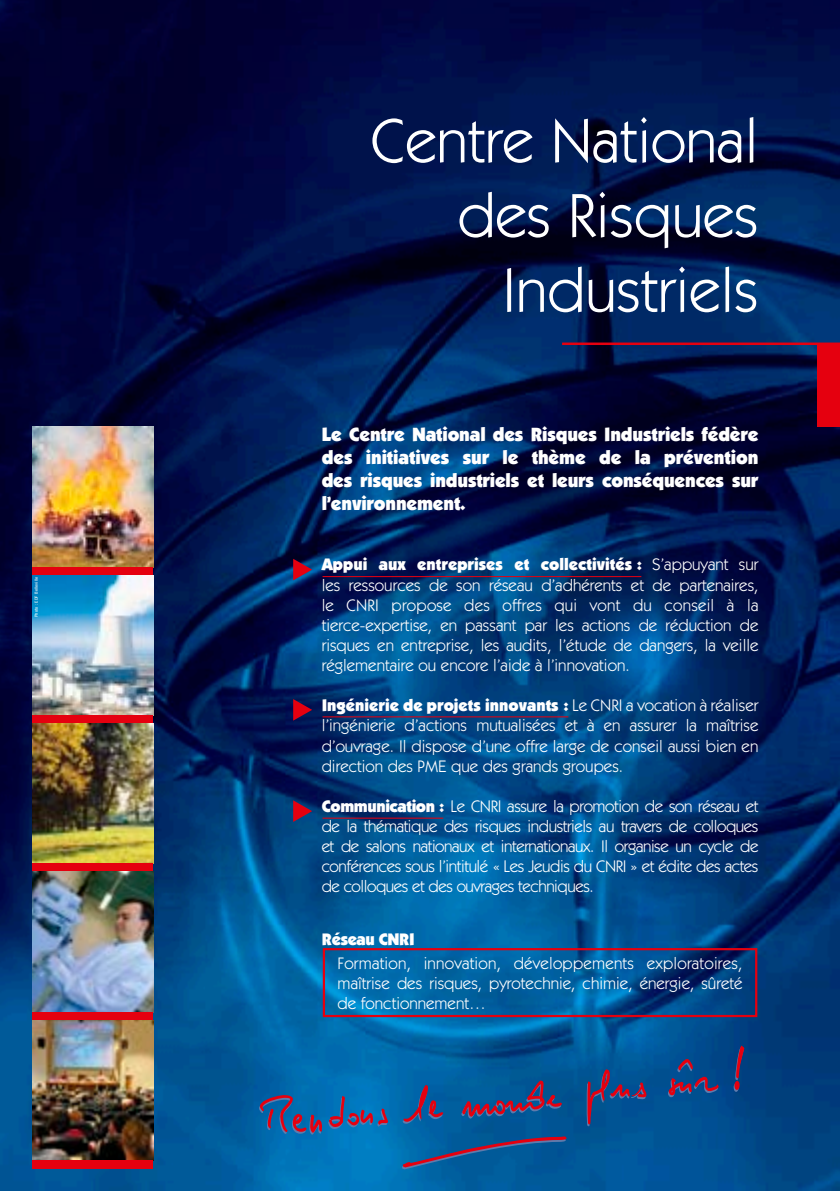
<style>
.page{position:relative;width:840px;height:1191px;background:#fff}
.page>*{position:absolute;margin:0;border:0;box-sizing:border-box;transform-origin:0 0}
.t1{font:62.2px/74.8px "ITC Kabel Std";color:#fff;text-align:right}
.t2{font:900 19.2px/23.2px "ITC Kabel Std";letter-spacing:-.01em;color:#fff;text-align:justify}
.t3{font:16.8px/20.2px "ITC Kabel Std";color:#fff;text-align:justify}
.t4{font:900 16.8px "ITC Kabel Std";letter-spacing:-.025em;color:#fff}
.t5{font:condensed 4.2px "Helvetica Neue LT Std";letter-spacing:.025em;color:#fff;scale:1.13 1}
.s1{font-weight:900}
</style>
<div class="page">
<img style="left:0;top:0;width:839px;height:1191px">
<img style="left:33px;top:427px;width:120px;height:140px">
<div style="left:33px;top:567px;width:120px;height:8px;background:#e5000f"></div>
<img style="left:33px;top:575px;width:120px;height:140px">
<div style="left:33px;top:715px;width:120px;height:8px;background:#e5000f"></div>
<img style="left:33px;top:723px;width:120px;height:140px">
<div style="left:33px;top:863px;width:120px;height:8px;background:#e5000f"></div>
<img style="left:33px;top:871px;width:120px;height:141px">
<div style="left:33px;top:1012px;width:120px;height:8px;background:#e5000f"></div>
<img style="left:33px;top:1020px;width:120px;height:140px">
<div style="left:33px;top:1160px;width:120px;height:8px;background:#e5000f"></div>
<div style="left:816px;top:344px;width:23px;height:82px;background:#e5000f"></div>
<hr style="left:561px;top:342px;width:278px;height:3px;background:#e5000f">
<svg style="left:402px;top:1085px;width:41px;height:38px;background:#2e518a"></svg>
<svg style="left:461px;top:1080px;width:100px;height:38px;background:#2e4b81"></svg>
<svg style="left:667px;top:1057px;width:51px;height:40px;background:#29437c"></svg>
<svg style="left:401px;top:1136px;width:165px;height:33px;background:#1a5590"></svg>
<svg style="left:258px;top:1093px;width:130px;height:41px;background:#2a5f9a"></svg>
<svg style="left:586px;top:1069px;width:61px;height:57px;background:#244881"></svg>
<svg style="left:733px;top:1044px;width:11px;height:47px"></svg>
<svg style="left:293px;top:559px;width:19px;height:21px"></svg>
<hr style="left:322px;top:576px;width:319px;height:1px;background:#e5000f">
<svg style="left:293px;top:699px;width:19px;height:21px"></svg>
<hr style="left:322px;top:716px;width:246px;height:1px;background:#e5000f">
<svg style="left:293px;top:800px;width:19px;height:22px"></svg>
<hr style="left:322px;top:817px;width:121px;height:1px;background:#e5000f">
<div style="left:322px;top:948px;width:435px;height:69px;border:2px solid #e5000f"></div>
<p class="t5" style="left:34px;top:617px;width:37px;rotate:-90deg">Photo : EDF Belleville</p>
<h1 class="t1" style="left:370px;top:104px;width:389px">Centre National des Risques<br>Industriels</h1>
<p class="t2" style="left:321px;top:422px;width:438px">Le Centre National des Risques Industriels fédère des initiatives sur le thème de la prévention des risques industriels et leurs conséquences sur l’environnement.</p>
<p class="t3" style="left:321px;top:554px;width:438px"><span class="s1">Appui aux entreprises et collectivités :</span> S’appuyant sur les ressources de son réseau d’adhérents et de partenaires, le CNRI propose des offres qui vont du conseil à la tierce-expertise, en passant par les actions de réduction de risques en entreprise, les audits, l’étude de dangers, la veille réglementaire ou encore l’aide à l’innovation.</p>
<p class="t3" style="left:321px;top:695px;width:438px"><span class="s1">Ingénierie de projets innovants :</span> Le CNRI a vocation à réaliser l’ingénierie d’actions mutualisées et à en assurer la maîtrise d’ouvrage. Il dispose d’une offre large de conseil aussi bien en direction des PME que des grands groupes.</p>
<p class="t3" style="left:321px;top:796px;width:438px"><span class="s1">Communication :</span> Le CNRI assure la promotion de son réseau et de la thématique des risques industriels au travers de colloques et de salons nationaux et internationaux. Il organise un cycle de conférences sous l’intitulé « Les Jeudis du CNRI » et édite des actes de colloques et des ouvrages techniques.</p>
<p class="t4" style="left:322px;top:928px;width:94px">Réseau CNRI</p>
<p class="t3" style="left:337px;top:952px;width:406px">Formation, innovation, développements exploratoires, maîtrise des risques, pyrotechnie, chimie, énergie, sûreté de fonctionnement…</p>
</div>
